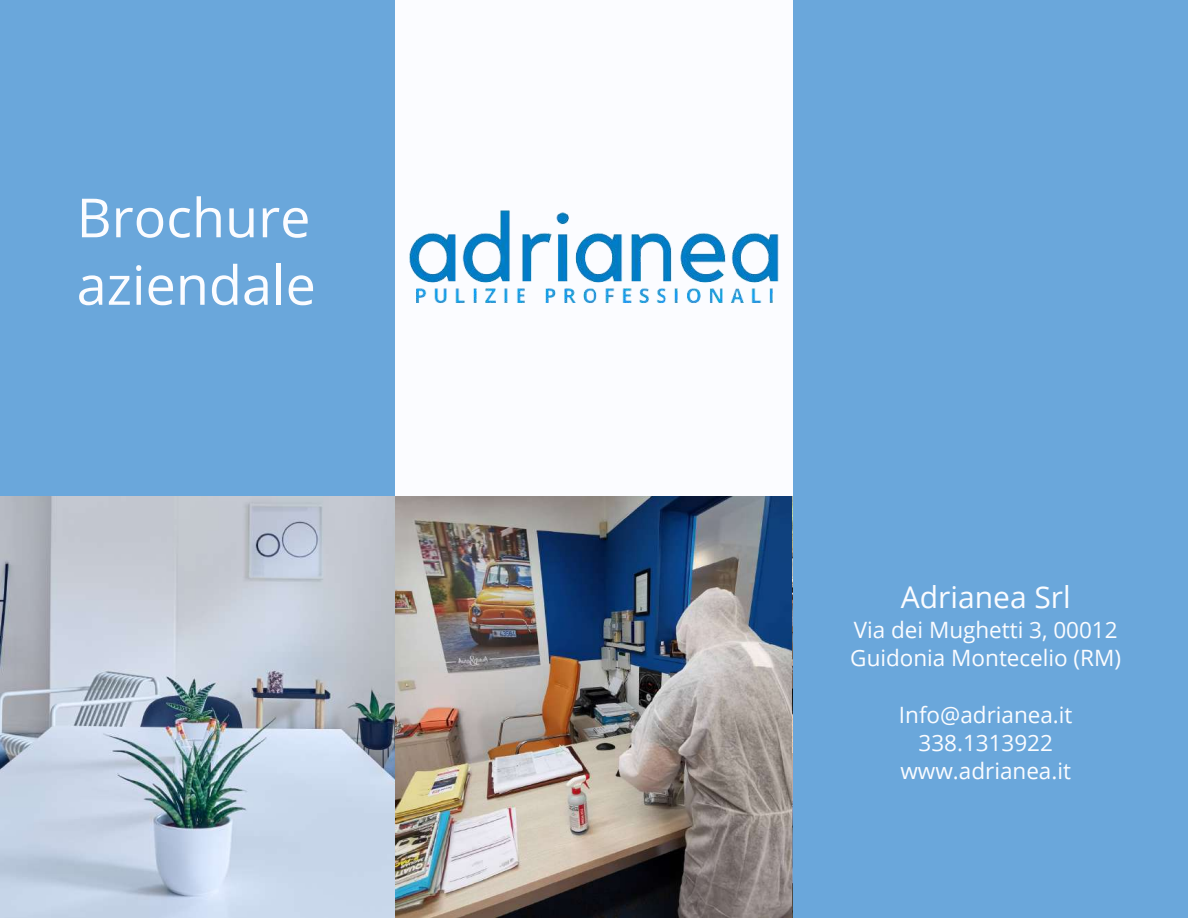
<style>
.page{position:relative;width:1188px;height:918px;background:#6aa7db}
.page>*{position:absolute;margin:0;border:0;box-sizing:border-box;transform-origin:0 0}
.t1{font:54px/67.5px "Open Sans";color:#fbfcff}
.t2{font:30px "Open Sans";color:#fbfcff}
.t3{font:22.5px/28.2px "Open Sans";color:#fbfcff}
</style>
<div class="page">
<div style="left:395px;top:0;width:398px;height:918px;background:#fbfcff"></div>
<img style="left:0;top:497px;width:793px;height:421px">
<img style="left:409px;top:210px;width:370px;height:94px">
<img style="left:395px;top:497px;width:396px;height:420px">
<h1 class="t1" style="left:77px;top:183px;width:241px">Brochure aziendale</h1>
<h2 class="t2" style="left:901px;top:576px;width:171px">Adrianea Srl</h2>
<p class="t3" style="left:850px;top:615px;width:272px">Via dei Mughetti 3, 00012<br>Guidonia Montecelio (RM)</p>
<p class="t3" style="left:899px;top:700px;width:175px;text-align:center">Info@adrianea.it<br>338.1313922 www.adrianea.it</p>
</div>
